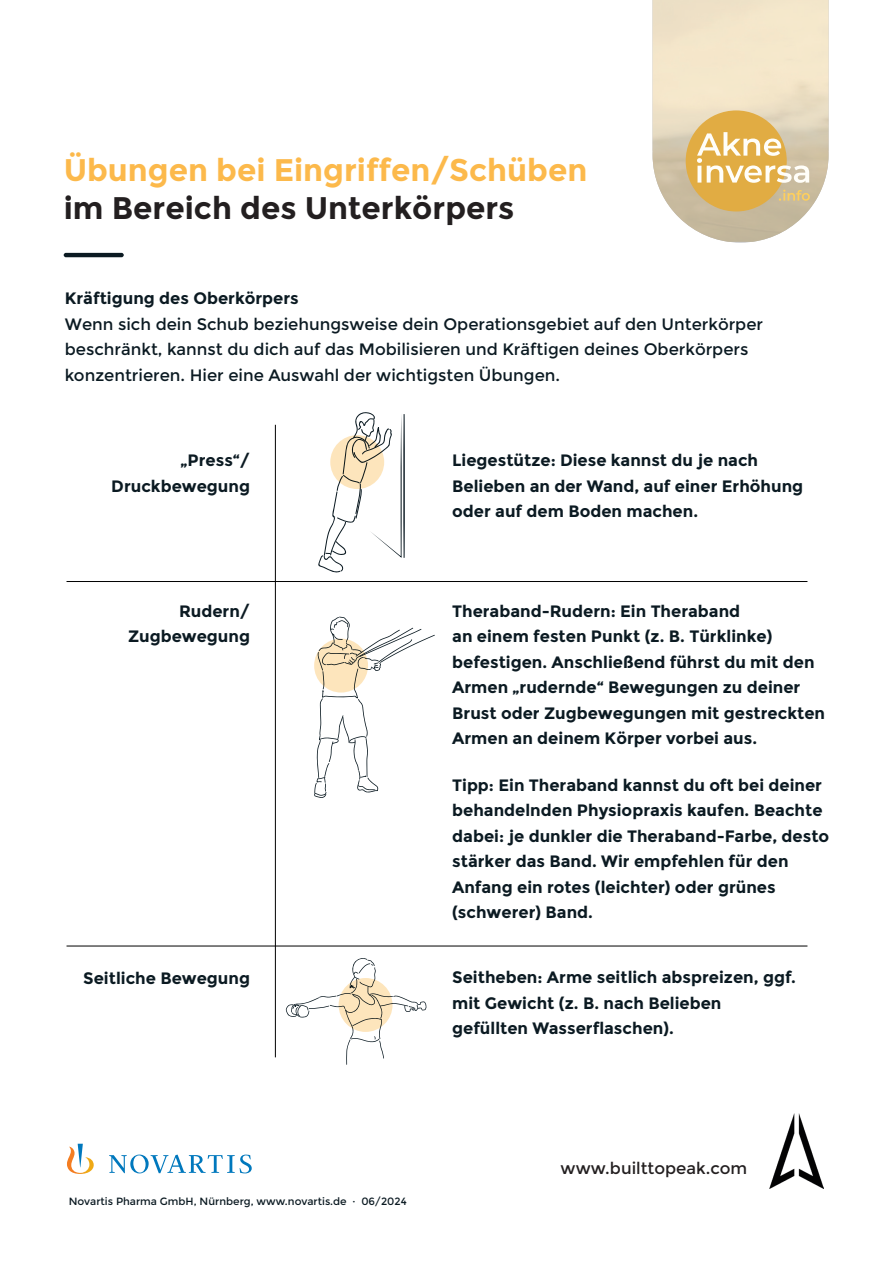
<style>
.page{position:relative;width:893px;height:1263px;background:#fff}
.page>*{position:absolute;margin:0;border:0;box-sizing:border-box;transform-origin:0 0}
.t1{font:700 31.2px "Montserrat";color:#fcb94b}
.t2{font:700 31.2px "Montserrat";color:#231f20}
.t3{font:700 16.5px/25.5px "Montserrat";color:#0b1a22}
.t4{font:16.5px/25.5px "Montserrat";color:#0b1a22}
.t5{font:16.5px "Montserrat";color:#231f20}
.t6{font:10.5px "Montserrat";color:#0b1a22}
</style>
<div class="page">
<svg style="left:653px;top:0;width:176px;height:243px;background:#e7d6b1"></svg>
<hr style="left:64px;top:253px;width:60px;height:4px;background:#0b1a22;border-radius:2px">
<img style="left:770px;top:1113px;width:54px;height:75px">
<hr style="left:275px;top:425px;width:1px;height:632px;background:#000001">
<hr style="left:67px;top:581px;width:740px;height:1px;background:#000001">
<hr style="left:67px;top:946px;width:740px;height:1px;background:#000001">
<svg style="left:67px;top:1144px;width:185px;height:30px"></svg>
<svg style="left:318px;top:412px;width:87px;height:161px"></svg>
<svg style="left:314px;top:617px;width:121px;height:181px"></svg>
<svg style="left:314px;top:639px;width:54px;height:53px;background:#e5d1ac"></svg>
<svg style="left:330px;top:435px;width:54px;height:54px;background:#e4d0ac"></svg>
<svg style="left:286px;top:958px;width:141px;height:107px"></svg>
<svg style="left:339px;top:978px;width:53px;height:54px;background:#e7d2ad"></svg>
<h1 class="t1" style="left:64px;top:152px;width:525px">Übungen bei Eingriffen/Schüben</h1>
<h1 class="t2" style="left:64px;top:189px;width:452px">im Bereich des Unterkörpers</h1>
<p class="t3" style="left:65px;top:286px;width:235px">Kräftigung des Oberkörpers</p>
<p class="t4" style="left:65px;top:311px;width:700px">Wenn sich dein Schub beziehungsweise dein Operationsgebiet auf den Unterkörper beschränkt, kannst du dich auf das Mobilisieren und Kräftigen deines Oberkörpers konzentrieren. Hier eine Auswahl der wichtigsten Übungen.</p>
<p class="t3" style="left:111px;top:448px;width:140px;text-align:right">„Press“/<br>Druckbewegung</p>
<p class="t3" style="left:452px;top:448px;width:353px">Liegestütze: Diese kannst du je nach<br>Belieben an der Wand, auf einer Erhöhung oder auf dem Boden machen.</p>
<p class="t3" style="left:128px;top:598px;width:123px;text-align:right">Rudern/<br>Zugbewegung</p>
<p class="t3" style="left:83px;top:965px;width:168px">Seitliche Bewegung</p>
<p class="t3" style="left:452px;top:598px;width:374px">Theraband-Rudern: Ein Theraband<br>an einem festen Punkt (z. B. Türklinke) befestigen. Anschließend führst du mit den Armen „rudernde“ Bewegungen zu deiner Brust oder Zugbewegungen mit gestreckten Armen an deinem Körper vorbei aus.</p>
<p class="t3" style="left:452px;top:772px;width:378px">Tipp: Ein Theraband kannst du oft bei deiner behandelnden Physiopraxis kaufen. Beachte dabei: je dunkler die Theraband-Farbe, desto stärker das Band. Wir empfehlen für den Anfang ein rotes (leichter) oder grünes (schwerer) Band.</p>
<p class="t3" style="left:452px;top:965px;width:345px">Seitheben: Arme seitlich abspreizen, ggf. mit Gewicht (z. B. nach Belieben gefüllten Wasserflaschen).</p>
<p class="t6" style="left:69px;top:1195px;width:339px">Novartis Pharma GmbH, Nürnberg, www.novartis.de · 06/2024</p>
<p class="t5" style="left:561px;top:1159px;width:188px">www.builttopeak.com</p>
</div>
